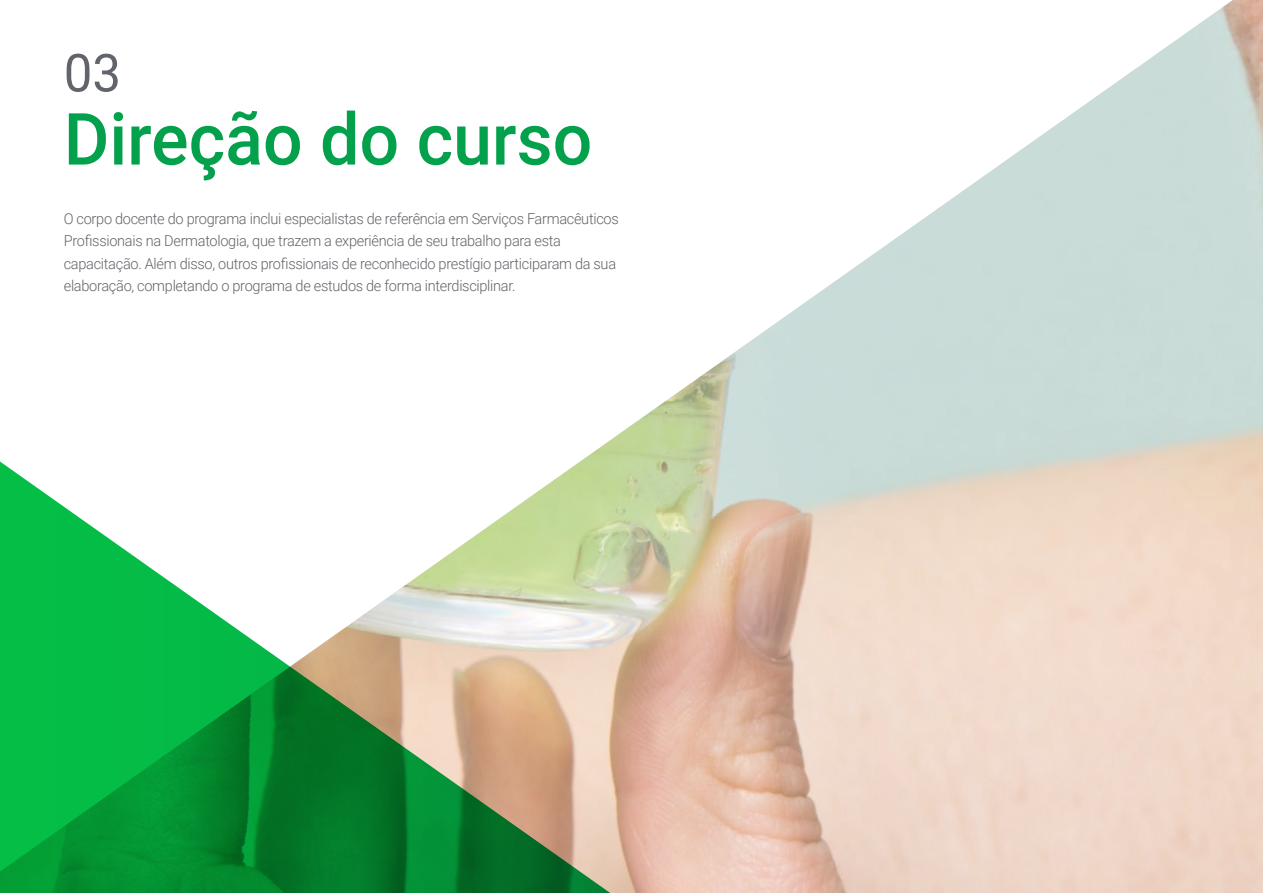
<style>
.page{position:relative;width:1263px;height:893px;background:#fff}
.page>*{position:absolute;margin:0;border:0;box-sizing:border-box;transform-origin:0 0}
.t1{font:500 72px "Roboto";color:#04a14d}
.t2{font:52.5px "Roboto";color:#61646a}
.t3{font:300 15px/22.5px "Roboto";letter-spacing:-.02em;color:#61646a}
</style>
<div class="page">
<img style="left:602px;top:0;width:661px;height:893px">
<svg style="left:0;top:446px;width:640px;height:447px"></svg>
<h2 class="t2" style="left:64px;top:36px;width:59px">03</h2>
<h1 class="t1" style="left:64px;top:89px;width:530px">Direção do curso</h1>
<p class="t3" style="left:64px;top:207px;width:556px">O corpo docente do programa inclui especialistas de referência em Serviços Farmacêuticos Profissionais na Dermatologia, que trazem a experiência de seu trabalho para esta capacitação. Além disso, outros profissionais de reconhecido prestígio participaram da sua elaboração, completando o programa de estudos de forma interdisciplinar.</p>
</div>
